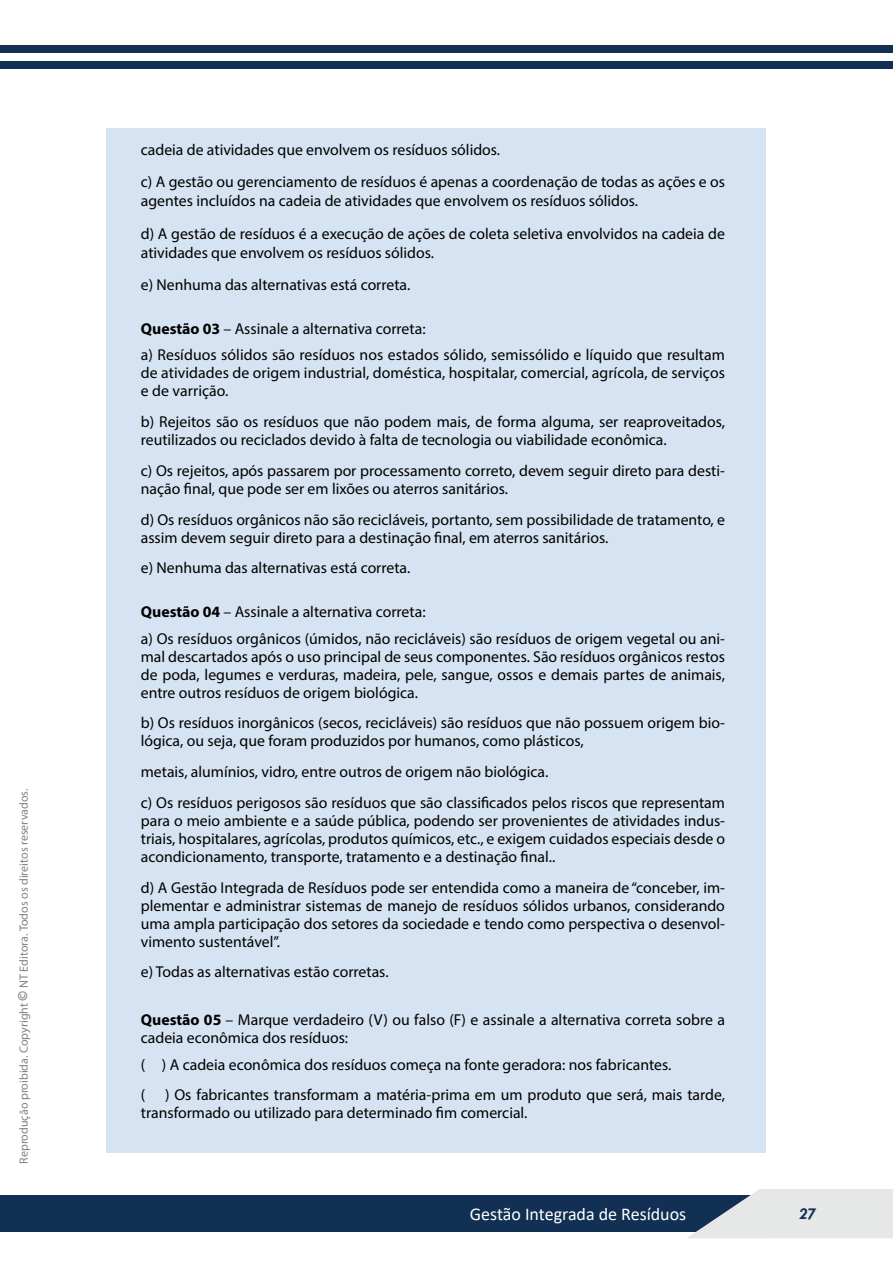
<style>
.page{position:relative;width:893px;height:1263px;background:#fff}
.page>*{position:absolute;margin:0;border:0;box-sizing:border-box;transform-origin:0 0}
.t1{font:18px "Calibri";color:#fff}
.t2{font:italic 700 16.5px "Tw Cen";color:#123053}
.t3{font:15.75px/18px "Myriad Pro";color:#000}
.t4{font:12px "Myriad Pro";color:#808285}
.s1{font-weight:700;font-size:15px}
.s2{font-weight:700}
</style>
<div class="page">
<div style="left:0;top:45px;width:893px;height:8px;background:#123053"></div>
<div style="left:0;top:61px;width:893px;height:8px;background:#123053"></div>
<div style="left:0;top:1195px;width:893px;height:37px;background:#123053"></div>
<svg style="left:687px;top:1189px;width:206px;height:49px"></svg>
<div style="left:106px;top:128px;width:659px;height:1024px;background:#d5e3f2"></div>
<p class="t4" style="left:16px;top:1164px;width:377px;rotate:-90deg">Reprodução proibida. Copyright <span class="s1">©</span> NT Editora. Todos os direitos reservados.</p>
<p class="t3" style="left:141px;top:133px;width:586px;line-height:32.2px">cadeia de atividades que envolvem os resíduos sólidos.<br>c) A gestão ou gerenciamento de resíduos é apenas a coordenação de todas as ações e os</p>
<p class="t3" style="left:141px;top:185px;width:586px;line-height:32.2px">agentes incluídos na cadeia de atividades que envolvem os resíduos sólidos.<br>d) A gestão de resíduos é a execução de ações de coleta seletiva envolvidos na cadeia de</p>
<p class="t3" style="left:141px;top:236px;width:295px;line-height:32.2px">atividades que envolvem os resíduos sólidos. e) Nenhuma das alternativas está correta.</p>
<p class="t3" style="left:141px;top:315px;width:586px;line-height:26.5px"><span class="s2">Questão 03</span> – Assinale a alternativa correta:<br>a) Resíduos sólidos são resíduos nos estados sólido, semissólido e líquido que resultam</p>
<p class="t3" style="left:141px;top:364px;width:586px">de atividades de origem industrial, doméstica, hospitalar, comercial, agrícola, de serviços e de varrição.</p>
<p class="t3" style="left:141px;top:413px;width:586px">b) Rejeitos são os resíduos que não podem mais, de forma alguma, ser reaproveitados, reutilizados ou reciclados devido à falta de tecnologia ou viabilidade econômica.</p>
<p class="t3" style="left:141px;top:461px;width:586px">c) Os rejeitos, após passarem por processamento correto, devem seguir direto para desti&shy;nação final, que pode ser em lixões ou aterros sanitários.</p>
<p class="t3" style="left:141px;top:510px;width:586px">d) Os resíduos orgânicos não são recicláveis, portanto, sem possibilidade de tratamento, e assim devem seguir direto para a destinação final, em aterros sanitários.</p>
<p class="t3" style="left:141px;top:559px;width:271px">e) Nenhuma das alternativas está correta.</p>
<p class="t3" style="left:141px;top:598px;width:586px;line-height:26.5px"><span class="s2">Questão 04</span> – Assinale a alternativa correta:<br>a) Os resíduos orgânicos (úmidos, não recicláveis) são resíduos de origem vegetal ou ani-</p>
<p class="t3" style="left:141px;top:647px;width:586px;text-align:justify">mal descartados após o uso principal de seus componentes. São resíduos orgânicos restos de poda, legumes e verduras, madeira, pele, sangue, ossos e demais partes de animais, entre outros resíduos de origem biológica.</p>
<p class="t3" style="left:141px;top:714px;width:586px">b) Os resíduos inorgânicos (secos, recicláveis) são resíduos que não possuem origem bio&shy;lógica, ou seja, que foram produzidos por humanos, como plásticos,</p>
<p class="t3" style="left:141px;top:756px;width:586px;line-height:30.8px">metais, alumínios, vidro, entre outros de origem não biológica.<br>c) Os resíduos perigosos são resíduos que são classificados pelos riscos que representam</p>
<p class="t3" style="left:141px;top:811px;width:586px;text-align:justify">para o meio ambiente e a saúde pública, podendo ser provenientes de atividades indus&shy;triais, hospitalares, agrícolas, produtos químicos, etc., e exigem cuidados especiais desde o acondicionamento, transporte, tratamento e a destinação final..</p>
<p class="t3" style="left:141px;top:878px;width:586px;text-align:justify">d) A Gestão Integrada de Resíduos pode ser entendida como a maneira de “conceber, im&shy;plementar e administrar sistemas de manejo de resíduos sólidos urbanos, considerando uma ampla participação dos setores da sociedade e tendo como perspectiva o desenvol&shy;vimento sustentável”.</p>
<p class="t3" style="left:141px;top:963px;width:249px">e) Todas as alternativas estão corretas.</p>
<p class="t3" style="left:141px;top:1010px;width:586px"><span class="s2">Questão 05</span> – Marque verdadeiro (V) ou falso (F) e assinale a alternativa correta sobre a cadeia econômica dos resíduos:</p>
<p class="t3" style="left:141px;top:1049px;width:532px;line-height:30.8px">( ) A cadeia econômica dos resíduos começa na fonte geradora: nos fabricantes. (</p>
<p class="t3" style="left:141px;top:1086px;width:586px;text-indent:24px">) Os fabricantes transformam a matéria-prima em um produto que será, mais tarde, transformado ou utilizado para determinado fim comercial.</p>
<p class="t1" style="left:470px;top:1201px;width:218px">Gestão Integrada de Resíduos</p>
<p class="t2" style="left:799px;top:1204px;width:19px">27</p>
</div>
